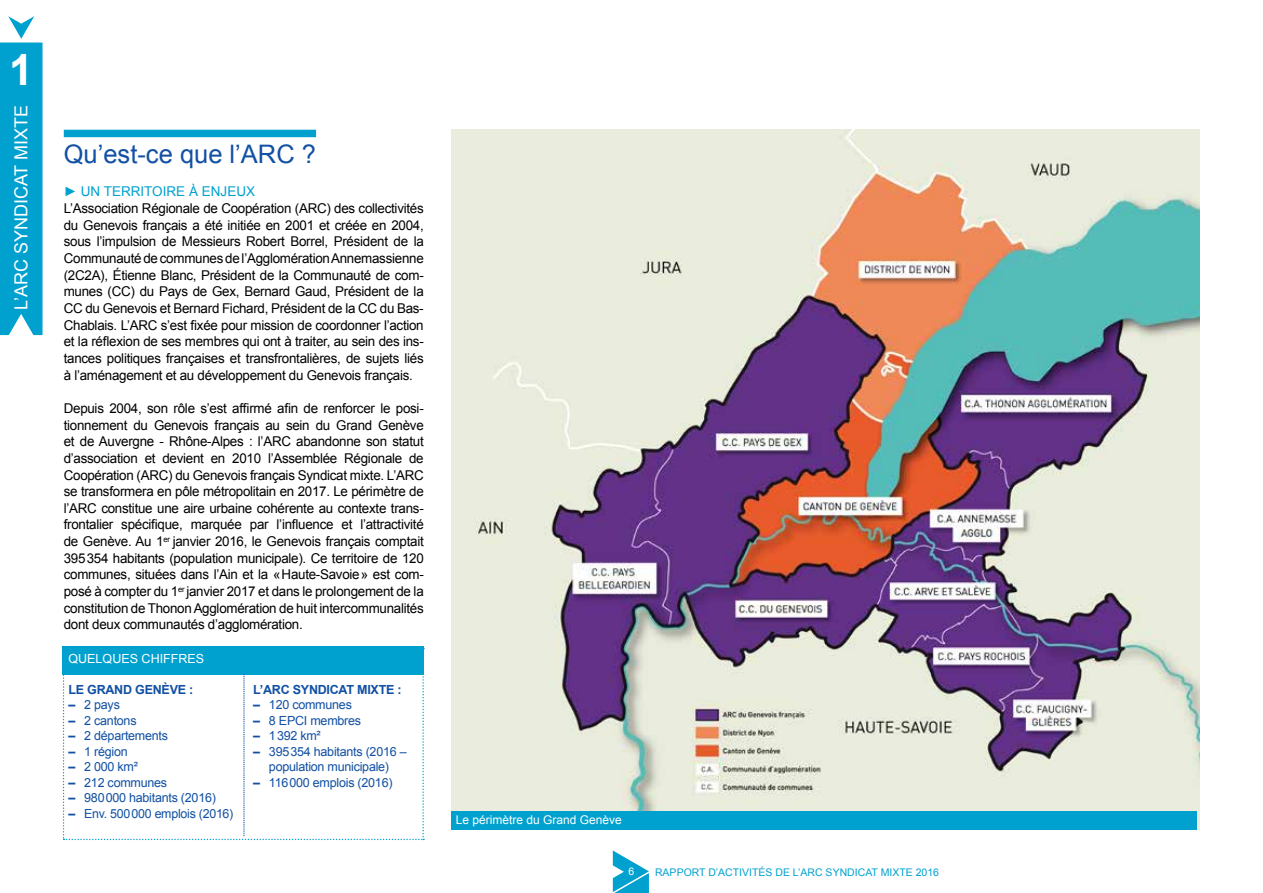
<style>
.page{position:relative;width:1263px;height:893px;background:#fff}
.page>*{position:absolute;margin:0;border:0;box-sizing:border-box;transform-origin:0 0}
.t1{font:700 43.2px "Arial";color:#fff}
.t2{font:25.5px "Arial";color:#1150a3}
.t3{font:18px "Arial";color:#fff}
.t4{font:13.5px/16.6px "Arial";letter-spacing:-.02em;color:#000;text-align:justify}
.t5{font:13.5px "Arial";color:#00a1cf}
.t6{font:12.6px/15.5px "Arial";letter-spacing:-.02em;color:#1150a3;text-align:center}
.t7{font:700 12.6px "Arial";letter-spacing:-.02em;color:#1150a3}
.t8{font:12.6px "Arial";color:#fff}
.t9{font:12px "Arial";color:#fff}
.t10{font:10.5px "Arial";color:#00a1cf}
.t11{font:10.5px "Arial";color:#fff}
.s1{font-weight:700}
</style>
<div class="page">
<svg style="left:0;top:16px;width:43px;height:320px;background:#19aad3"></svg>
<svg style="left:612px;top:850px;width:37px;height:43px"></svg>
<div style="left:64px;top:130px;width:252px;height:7px;background:#00a1cf"></div>
<div style="left:63px;top:646px;width:361px;height:28px;background:#00a1cf"></div>
<svg style="left:63px;top:674px;width:361px;height:166px"></svg>
<img style="left:451px;top:130px;width:748px;height:699px">
<div style="left:451px;top:811px;width:746px;height:18px;background:#00a1cf"></div>
<h1 class="t1" style="left:9px;top:41px;width:26px">1</h1>
<h3 class="t3" style="left:9px;top:310px;width:207px;rotate:-90deg">L’ARC SYNDICAT MIXTE</h3>
<h2 class="t2" style="left:64px;top:137px;width:254px">Qu’est-ce que l’ARC ?</h2>
<p class="t5" style="left:64px;top:183px;width:193px">► UN TERRITOIRE À ENJEUX</p>
<p class="t4" style="left:64px;top:200px;width:361px">L’Association Régionale de Coopération (ARC) des collectivités du Genevois français a été initiée en 2001 et créée en 2004, sous l’impulsion de Messieurs Robert Borrel, Président de la Communauté de communes de l’Agglomération Annemassienne (2C2A), Étienne Blanc, Président de la Communauté de com&shy;munes (CC) du Pays de Gex, Bernard Gaud, Président de la CC du Genevois et Bernard Fichard, Président de la CC du Bas-Chablais. L’ARC s’est fixée pour mission de coordonner l’action et la réflexion de ses membres qui ont à traiter, au sein des ins&shy;tances politiques françaises et transfrontalières, de sujets liés à l’aménagement et au développement du Genevois français.</p>
<p class="t4" style="left:64px;top:400px;width:361px">Depuis 2004, son rôle s’est affirmé afin de renforcer le posi&shy;tionnement du Genevois français au sein du Grand Genève et de Auvergne - Rhône-Alpes : l’ARC abandonne son statut d’association et devient en 2010 l’Assemblée Régionale de Coopération (ARC) du Genevois français Syndicat mixte. L’ARC se transformera en pôle métropolitain en 2017. Le périmètre de l’ARC constitue une aire urbaine cohérente au contexte trans&shy;frontalier spécifique, marquée par l’influence et l’attractivité de Genève. Au 1<sup>er</sup> janvier 2016, le Genevois français comptait 395354 habitants (population municipale). Ce territoire de 120 communes, situées dans l’Ain et la «Haute-Savoie» est com&shy;posé à compter du 1<sup>er</sup> janvier 2017 et dans le prolongement de la constitution de Thonon Agglomération de huit intercommunalités dont deux communautés d’agglomération.</p>
<p class="t8" style="left:68px;top:650px;width:137px">QUELQUES CHIFFRES</p>
<p class="t7" style="left:68px;top:681px;width:126px">LE GRAND GENÈVE :</p>
<p class="t6" style="left:68px;top:697px;width:53px"><span class="s1">–</span> 2 pays</p>
<p class="t6" style="left:68px;top:713px;width:70px"><span class="s1">–</span> 2 cantons</p>
<p class="t6" style="left:68px;top:728px;width:101px"><span class="s1">–</span> 2 départements</p>
<p class="t6" style="left:68px;top:744px;width:61px"><span class="s1">–</span> 1 région</p>
<p class="t6" style="left:68px;top:759px;width:71px"><span class="s1">–</span> 2 000 km²</p>
<p class="t6" style="left:68px;top:775px;width:100px"><span class="s1">–</span> 212 communes</p>
<p class="t6" style="left:68px;top:790px;width:149px"><span class="s1">–</span> 980000 habitants (2016)</p>
<p class="t6" style="left:68px;top:806px;width:166px"><span class="s1">–</span> Env. 500000 emplois (2016)</p>
<p class="t7" style="left:253px;top:681px;width:150px">L’ARC SYNDICAT MIXTE :</p>
<p class="t6" style="left:253px;top:697px;width:100px"><span class="s1">–</span> 120 communes</p>
<p class="t6" style="left:253px;top:713px;width:109px"><span class="s1">–</span> 8 EPCI membres</p>
<p class="t6" style="left:253px;top:728px;width:69px"><span class="s1">–</span> 1392 km²</p>
<p class="t6" style="left:253px;top:744px;width:155px"><span class="s1">–</span> 395354 habitants (2016 – population municipale)</p>
<p class="t6" style="left:253px;top:775px;width:141px"><span class="s1">–</span> 116000 emplois (2016)</p>
<p class="t9" style="left:456px;top:812px;width:168px">Le périmètre du Grand Genève</p>
<p class="t11" style="left:628px;top:864px;width:7px">6</p>
<p class="t10" style="left:655px;top:865px;width:285px">RAPPORT D’ACTIVITÉS DE L’ARC SYNDICAT MIXTE 2016</p>
</div>
